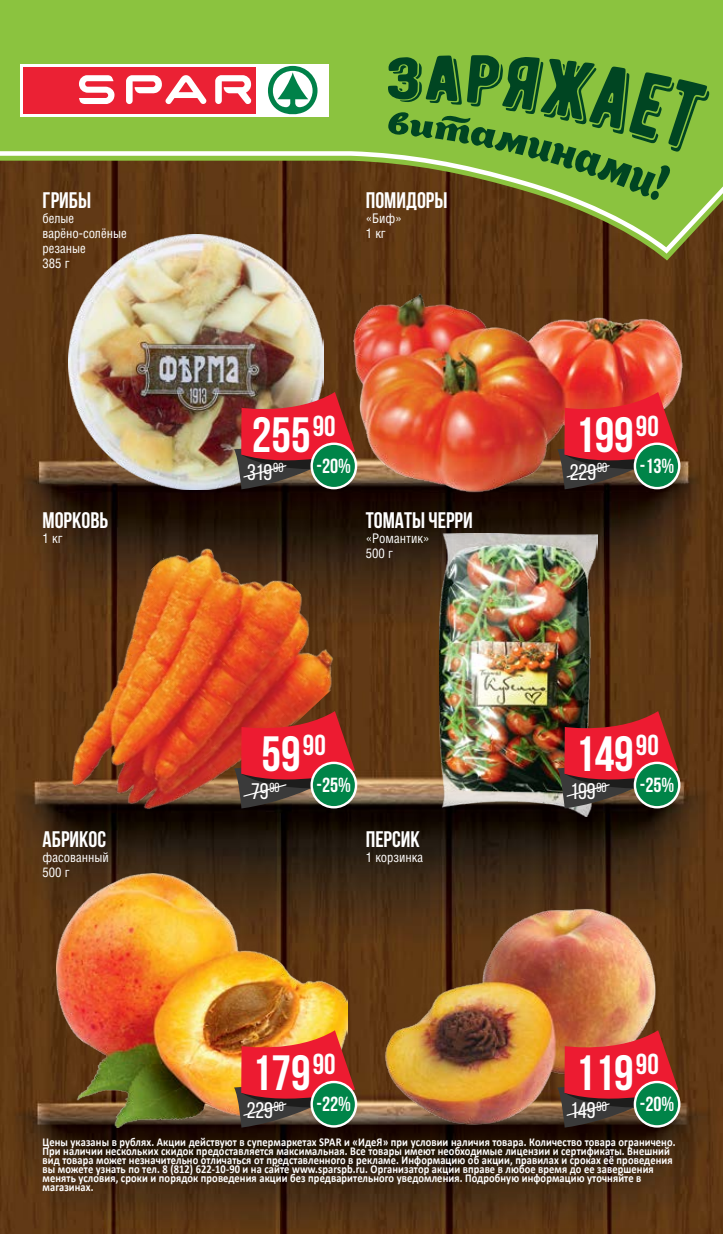
<style>
.page{position:relative;width:723px;height:1234px;background:#fff}
.page>*{position:absolute;margin:0;border:0;box-sizing:border-box;transform-origin:0 0}
.t1{font:700 49.5px "Bebas Neue";color:#fff}
.t2{font:700 22.5px "Bebas Neue";color:#fff}
.t3{font:22.5px "Bebas Neue";color:#fff}
.t4{font:700 20.4px "Bebas Neue";color:#fff}
.t5{font:12.75px/15px "AG Letterica Condensed C";color:#fff}
.t6{font:700 12px/9px "Calibri";letter-spacing:.01em;color:#fff;scale:.87 1}
</style>
<div class="page">
<img style="left:0;top:260px;width:723px;height:973px">
<svg style="left:0;top:0;width:723px;height:253px;fill:#8bc33f"></svg>
<svg style="left:388px;top:55px;width:322px;height:145px"></svg>
<div style="left:21px;top:64px;width:308px;height:52px;background:#fff"></div>
<div style="left:24px;top:67px;width:232px;height:46px;background:#eb2134"></div>
<svg style="left:79px;top:75px;width:35px;height:29px"></svg>
<svg style="left:215px;top:75px;width:36px;height:29px"></svg>
<svg style="left:126px;top:75px;width:81px;height:29px"></svg>
<svg style="left:268px;top:66px;width:49px;height:49px"></svg>
<img style="left:69px;top:234px;width:255px;height:255px">
<img style="left:347px;top:289px;width:343px;height:209px">
<img style="left:3px;top:506px;width:360px;height:356px">
<img style="left:378px;top:900px;width:288px;height:235px">
<img style="left:57px;top:873px;width:291px;height:254px">
<img style="left:439px;top:533px;width:159px;height:283px">
<img style="left:234px;top:392px;width:121px;height:97px">
<svg style="left:234px;top:711px;width:121px;height:97px"></svg>
<img style="left:234px;top:1030px;width:121px;height:97px">
<svg style="left:557px;top:392px;width:121px;height:97px"></svg>
<img style="left:557px;top:711px;width:121px;height:97px">
<svg style="left:557px;top:1030px;width:121px;height:97px"></svg>
<h2 class="t2" style="left:43px;top:188px;width:50px">Грибы</h2>
<p class="t5" style="left:43px;top:211px;width:86px">белые варёно-солёные резаные<br>385 г</p>
<h2 class="t2" style="left:43px;top:507px;width:67px">Морковь</h2>
<p class="t5" style="left:43px;top:530px;width:22px">1 кг</p>
<h2 class="t2" style="left:43px;top:826px;width:65px">Абрикос</h2>
<p class="t5" style="left:43px;top:849px;width:68px">фасованный<br>500 г</p>
<h2 class="t2" style="left:366px;top:188px;width:83px">Помидоры</h2>
<p class="t5" style="left:366px;top:211px;width:38px">«Биф»<br>1 кг</p>
<h1 class="t1" style="left:252px;top:408px;width:85px">255<sup>90</sup></h1>
<h2 class="t3" style="left:247px;top:460px;width:38px">319<sup>90</sup></h2>
<h3 class="t4" style="left:317px;top:454px;width:36px">-20%</h3>
<h2 class="t2" style="left:366px;top:507px;width:108px">Томаты Черри</h2>
<p class="t5" style="left:366px;top:530px;width:65px">«Романтик»<br>500 г</p>
<h1 class="t1" style="left:262px;top:726px;width:66px">59<sup>90</sup></h1>
<h2 class="t3" style="left:251px;top:779px;width:30px">79<sup>90</sup></h2>
<h3 class="t4" style="left:317px;top:773px;width:36px">-25%</h3>
<h2 class="t2" style="left:366px;top:826px;width:55px">Персик</h2>
<p class="t5" style="left:366px;top:849px;width:59px">1 корзинка</p>
<h1 class="t1" style="left:252px;top:1045px;width:85px">179<sup>90</sup></h1>
<h2 class="t3" style="left:247px;top:1097px;width:39px">229<sup>90</sup></h2>
<h3 class="t4" style="left:317px;top:1092px;width:36px">-22%</h3>
<h1 class="t1" style="left:575px;top:408px;width:85px">199<sup>90</sup></h1>
<h2 class="t3" style="left:570px;top:460px;width:39px">229<sup>90</sup></h2>
<h3 class="t4" style="left:640px;top:454px;width:36px">-13%</h3>
<h1 class="t1" style="left:575px;top:726px;width:85px">149<sup>90</sup></h1>
<h2 class="t3" style="left:570px;top:779px;width:38px">199<sup>90</sup></h2>
<h3 class="t4" style="left:640px;top:773px;width:36px">-25%</h3>
<h1 class="t1" style="left:575px;top:1045px;width:85px">119<sup>90</sup></h1>
<h2 class="t3" style="left:570px;top:1097px;width:38px">149<sup>90</sup></h2>
<h3 class="t4" style="left:640px;top:1092px;width:36px">-20%</h3>
<p class="t6" style="left:43px;top:1137px;width:729px">Цены указаны в рублях. Акции действуют в супермаркетах SPAR и «ИдеЯ» при условии наличия товара. Количество товара ограничено.<br>При наличии нескольких скидок предоставляется максимальная. Все товары имеют необходимые лицензии и сертификаты. Внешний вид товара может незначительно отличаться от представленного в рекламе. Информацию об акции, правилах и сроках её проведения вы можете узнать по тел. 8 (812) 622-10-90 и на сайте www.sparspb.ru. Организатор акции вправе в любое время до ее завершения менять условия, сроки и порядок проведения акции без предварительного уведомления. Подробную информацию уточняйте в магазинах.</p>
</div>
